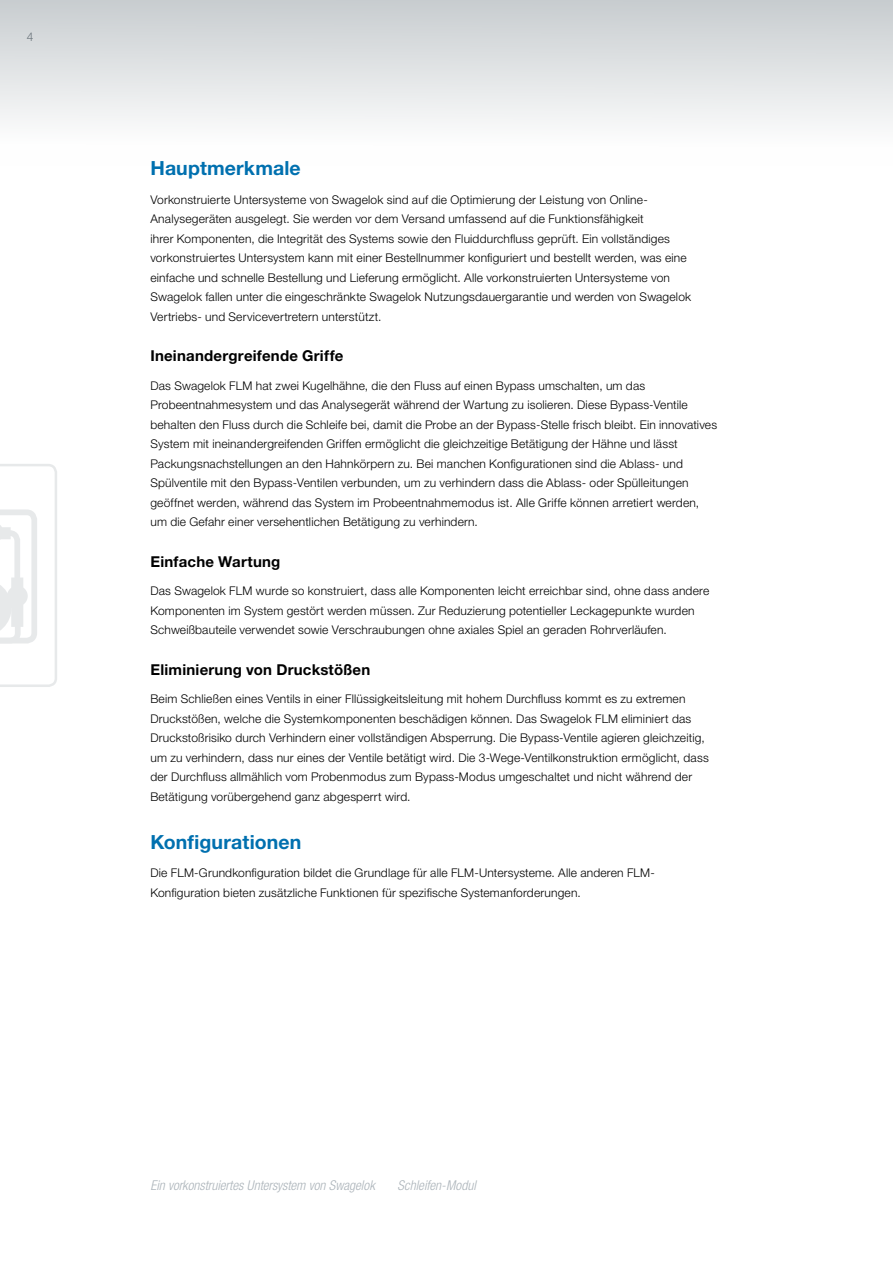
<style>
.page{position:relative;width:893px;height:1263px;background:#fff}
.page>*{position:absolute;margin:0;border:0;box-sizing:border-box;transform-origin:0 0}
.Subhead_1{font:700 19.5px "Helvetica Neue LT Std";letter-spacing:.005em;color:#0070af}
.Subhead_2{font:700 15px "Helvetica Neue LT Std";letter-spacing:.015em;color:#000}
.t1{font:italic 300 condensed 13.5px "Helvetica Neue LT Std";color:#acb4ba}
.Body{font:300 12px/19.5px "Helvetica Neue LT Std";letter-spacing:.015em;color:#000}
.t2{font:300 12px "Helvetica Neue LT Std";color:#6a747b}
</style>
<div class="page">
<div style="left:0;top:0;width:893px;height:165px;background:linear-gradient(to bottom,#c8cdd0,#fff)"></div>
<svg style="left:0;top:464px;width:57px;height:223px"></svg>
<p class="t2" style="left:27px;top:29px;width:8px">4</p>
<p class="Subhead_1" style="left:150px;top:156px;width:152px">Hauptmerkmale</p>
<p class="Body" style="left:150px;top:190px;width:542px">Vorkonstruierte Untersysteme von Swagelok sind auf die Optimierung der Leistung von Online-Analysegeräten ausgelegt. Sie werden vor dem Versand umfassend auf die Funktionsfähigkeit<br>ihrer Komponenten, die Integrität des Systems sowie den Fluiddurchfluss geprüft. Ein vollständiges vorkonstruiertes Untersystem kann mit einer Bestellnummer konfiguriert und bestellt werden, was eine einfache und schnelle Bestellung und Lieferung ermöglicht. Alle vorkonstruierten Untersysteme von Swagelok fallen unter die eingeschränkte Swagelok Nutzungsdauergarantie und werden von Swagelok Vertriebs- und Servicevertretern unterstützt.</p>
<p class="Subhead_2" style="left:150px;top:347px;width:194px">Ineinandergreifende Griffe</p>
<p class="Body" style="left:150px;top:376px;width:568px">Das Swagelok FLM hat zwei Kugelhähne, die den Fluss auf einen Bypass umschalten, um das Probeentnahmesystem und das Analysegerät während der Wartung zu isolieren. Diese Bypass-Ventile behalten den Fluss durch die Schleife bei, damit die Probe an der Bypass-Stelle frisch bleibt. Ein innovatives System mit ineinandergreifenden Griffen ermöglicht die gleichzeitige Betätigung der Hähne und lässt Packungsnachstellungen an den Hahnkörpern zu. Bei manchen Konfigurationen sind die Ablass- und Spülventile mit den Bypass-Ventilen verbunden, um zu verhindern dass die Ablass- oder Spülleitungen geöffnet werden, während das System im Probeentnahmemodus ist. Alle Griffe können arretiert werden, um die Gefahr einer versehentlichen Betätigung zu verhindern.</p>
<p class="Subhead_2" style="left:150px;top:552px;width:132px">Einfache Wartung</p>
<p class="Body" style="left:150px;top:581px;width:560px">Das Swagelok FLM wurde so konstruiert, dass alle Komponenten leicht erreichbar sind, ohne dass andere<br>Komponenten im System gestört werden müssen. Zur Reduzierung potentieller Leckagepunkte wurden<br>Schweißbauteile verwendet sowie Verschraubungen ohne axiales Spiel an geraden Rohrverläufen.</p>
<p class="Subhead_2" style="left:150px;top:660px;width:221px">Eliminierung von Druckstößen</p>
<p class="Body" style="left:150px;top:689px;width:560px">Beim Schließen eines Ventils in einer Fllüssigkeitsleitung mit hohem Durchfluss kommt es zu extremen Druckstößen, welche die Systemkomponenten beschädigen können. Das Swagelok FLM eliminiert das Druckstoßrisiko durch Verhindern einer vollständigen Absperrung. Die Bypass-Ventile agieren gleichzeitig, um zu verhindern, dass nur eines der Ventile betätigt wird. Die 3-Wege-Ventilkonstruktion ermöglicht, dass der Durchfluss allmählich vom Probenmodus zum Bypass-Modus umgeschaltet und nicht während der Betätigung vorübergehend ganz abgesperrt wird.</p>
<p class="Subhead_1" style="left:150px;top:830px;width:152px">Konfigurationen</p>
<p class="Body" style="left:150px;top:863px;width:506px">Die FLM-Grundkonfiguration bildet die Grundlage für alle FLM-Untersysteme. Alle anderen FLM-<br>Konfiguration bieten zusätzliche Funktionen für spezifische Systemanforderungen.</p>
<p class="t1" style="left:150px;top:1178px;width:226px">Ein vorkonstruiertes Untersystem von Swagelok</p>
<p class="t1" style="left:398px;top:1178px;width:80px">Schleifen-Modul</p>
</div>
